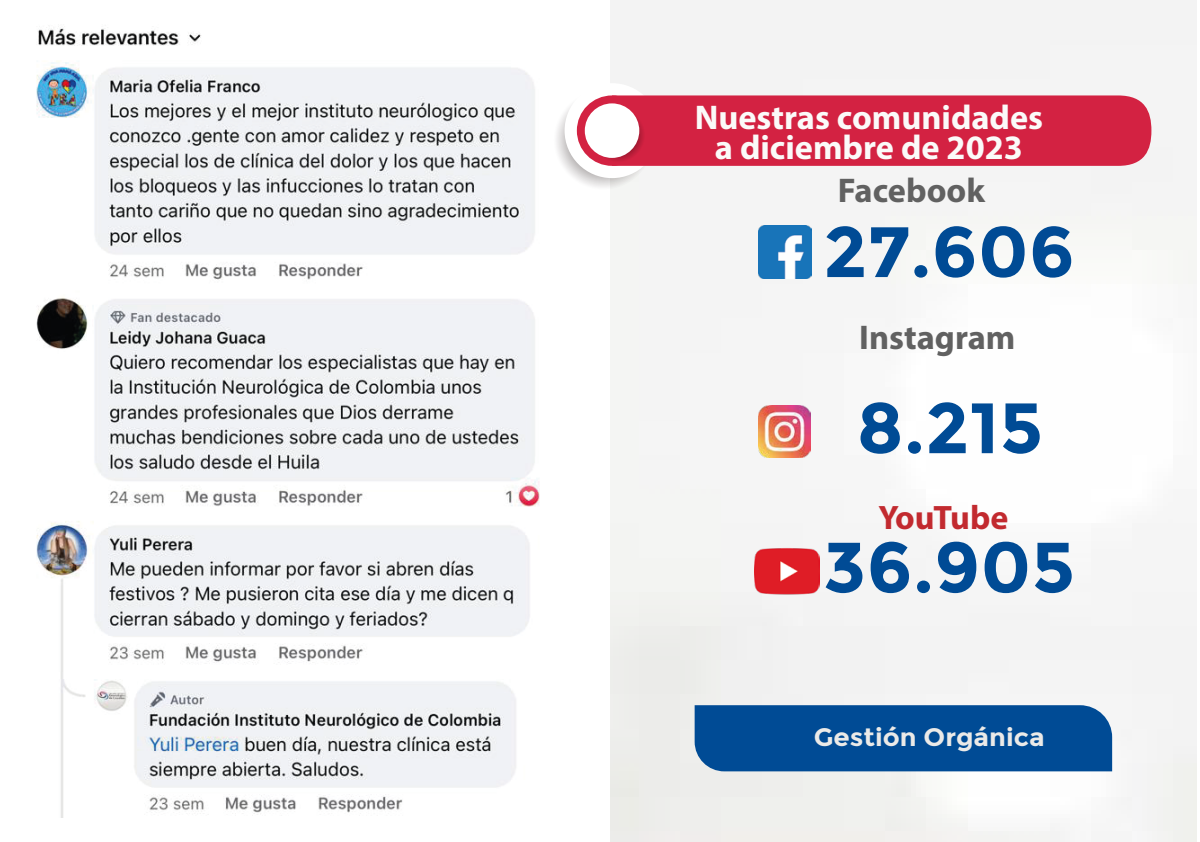
<style>
.page{position:relative;width:1200px;height:842px;background:#fff}
.page>*{position:absolute;margin:0;border:0;box-sizing:border-box;transform-origin:0 0}
.t1{font:700 71.2px/139.3px "Montserrat";color:#004b95;text-align:center;scale:1.04 1}
.t2{font:700 34.4px/30px "Myriad Pro";color:#fbfaf9;text-align:center}
.t3{font:700 34.4px "Myriad Pro";color:#616161}
.t4{font:700 34px "Myriad Pro";letter-spacing:-.02em;color:#c22a2f}
.t5{font:700 25.1px "Montserrat";color:#ebeae8;scale:1.05 1}
</style>
<div class="page">
<img style="left:610px;top:0;width:586px;height:842px">
<div style="left:695px;top:705px;width:417px;height:66px;background:#004b95"></div>
<svg style="left:553px;top:89px;width:100px;height:101px"></svg>
<div style="left:565px;top:83px;width:95px;height:95px;background:#fff;border-radius:50%"></div>
<div style="left:618px;top:95px;width:533px;height:71px;background:#d32242"></div>
<div style="left:577px;top:95px;width:70px;height:71px;background:#d32242;border-radius:50%"></div>
<svg style="left:590px;top:108px;width:55px;height:54px"></svg>
<div style="left:585px;top:103px;width:54px;height:55px;background:#fff;border-radius:50%"></div>
<img style="left:759px;top:406px;width:52px;height:51px">
<img style="left:758px;top:225px;width:53px;height:54px">
<img style="left:755px;top:538px;width:65px;height:65px">
<img style="left:36px;top:27px;width:504px;height:790px">
<p class="t2" style="left:695px;top:101px;width:350px">Nuestras comunidades a diciembre de 2023</p>
<p class="t3" style="left:838px;top:168px;width:149px">Facebook</p>
<h1 class="t1" style="left:823px;top:183px;width:244px">27.606</h1>
<p class="t3" style="left:859px;top:315px;width:158px">Instagram</p>
<h1 class="t1" style="left:823px;top:359px;width:244px">8.215<br>36.905</h1>
<p class="t4" style="left:879px;top:496px;width:131px">YouTube</p>
<p class="t5" style="left:814px;top:722px;width:221px">Gestión Orgánica</p>
</div>
